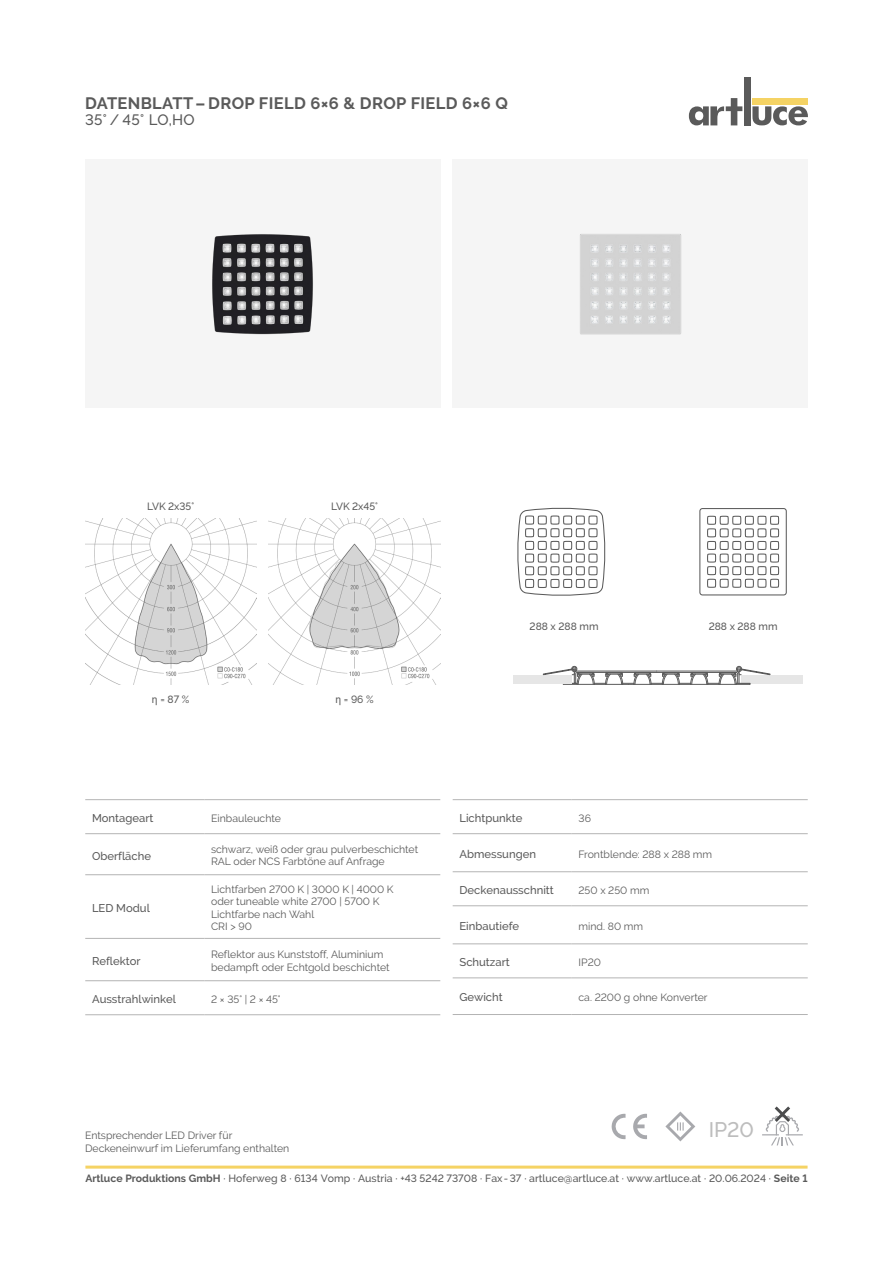
<style>
.page{position:relative;width:893px;height:1263px;background:#fff}
.page>*{position:absolute;margin:0;border:0;box-sizing:border-box;transform-origin:0 0}
.IP-Schutzkalsse{font:500 21px "Raleway";color:#bdbdbd}
.Titel_-_Datenblatt{font:700 16.5px "Raleway";letter-spacing:.02em;color:#5a5a5a}
.Untertitel_-_Datenblatt{font:500 15px "Raleway";letter-spacing:.02em;color:#5a5a5a}
.Tabelle_-_Spezifikationen_-_Bold{font:500 11.25px "Raleway";color:#5a5a5a}
.Tabelle_-_Spezifikationen_-_Regular{font:10.5px/12.6px "Raleway";color:#5a5a5a}
.Maße__Werte{font:500 10.5px "Raleway";color:#5a5a5a}
.s1{font-weight:700}
</style>
<div class="page">
<hr style="left:85px;top:1165px;width:722px;height:3px;background:#f5d364">
<svg style="left:689px;top:98px;width:53px;height:27px"></svg>
<div style="left:744px;top:77px;width:7px;height:48px;background:#5a5a5a"></div>
<svg style="left:752px;top:106px;width:56px;height:19px"></svg>
<div style="left:752px;top:98px;width:56px;height:7px;background:#f5d364"></div>
<hr style="left:204px;top:833px;width:236px;height:1px;background:#b4b4b4">
<hr style="left:204px;top:874px;width:236px;height:1px;background:#b4b4b4">
<hr style="left:204px;top:938px;width:236px;height:1px;background:#b4b4b4">
<hr style="left:204px;top:980px;width:236px;height:1px;background:#b4b4b4">
<hr style="left:204px;top:1014px;width:236px;height:1px;background:#b4b4b4">
<hr style="left:85px;top:833px;width:119px;height:1px;background:#b4b4b4">
<hr style="left:85px;top:874px;width:119px;height:1px;background:#b4b4b4">
<hr style="left:85px;top:938px;width:119px;height:1px;background:#b4b4b4">
<hr style="left:85px;top:980px;width:119px;height:1px;background:#b4b4b4">
<hr style="left:85px;top:1014px;width:119px;height:1px;background:#b4b4b4">
<hr style="left:85px;top:799px;width:119px;height:1px;background:#b4b4b4">
<hr style="left:204px;top:799px;width:236px;height:1px;background:#b4b4b4">
<hr style="left:572px;top:905px;width:236px;height:1px;background:#b4b4b4">
<hr style="left:572px;top:943px;width:236px;height:1px;background:#b4b4b4">
<hr style="left:572px;top:977px;width:236px;height:1px;background:#b4b4b4">
<hr style="left:572px;top:799px;width:236px;height:1px;background:#b4b4b4">
<hr style="left:572px;top:833px;width:236px;height:1px;background:#b4b4b4">
<hr style="left:572px;top:871px;width:236px;height:1px;background:#b4b4b4">
<hr style="left:453px;top:799px;width:119px;height:1px;background:#b4b4b4">
<hr style="left:453px;top:833px;width:119px;height:1px;background:#b4b4b4">
<hr style="left:453px;top:871px;width:119px;height:1px;background:#b4b4b4">
<hr style="left:453px;top:905px;width:119px;height:1px;background:#b4b4b4">
<hr style="left:453px;top:943px;width:119px;height:1px;background:#b4b4b4">
<hr style="left:453px;top:977px;width:119px;height:1px;background:#b4b4b4">
<hr style="left:453px;top:1014px;width:119px;height:1px;background:#b4b4b4">
<hr style="left:572px;top:1014px;width:236px;height:1px;background:#b4b4b4">
<div style="left:85px;top:159px;width:355px;height:249px;background:#f5f5f5"></div>
<img style="left:212px;top:234px;width:101px;height:101px">
<div style="left:453px;top:159px;width:355px;height:249px;background:#f5f5f5"></div>
<img style="left:580px;top:234px;width:101px;height:101px">
<img style="left:85px;top:519px;width:171px;height:166px">
<img style="left:269px;top:519px;width:171px;height:166px">
<svg style="left:611px;top:1114px;width:14px;height:26px"></svg>
<svg style="left:633px;top:1114px;width:14px;height:26px"></svg>
<svg style="left:665px;top:1111px;width:30px;height:30px"></svg>
<svg style="left:762px;top:1106px;width:41px;height:39px"></svg>
<svg style="left:707px;top:515px;width:72px;height:81px"></svg>
<div style="left:699px;top:508px;width:88px;height:87px;border:1px solid #5a5a5a;border-radius:3px"></div>
<svg style="left:517px;top:507px;width:88px;height:89px"></svg>
<div style="left:514px;top:675px;width:58px;height:8px;background:#e6e6e6"></div>
<div style="left:741px;top:675px;width:61px;height:8px;background:#e6e6e6"></div>
<svg style="left:543px;top:666px;width:227px;height:19px"></svg>
<p class="Titel_-_Datenblatt" style="left:85px;top:94px;width:424px">DATENBLATT– DROP FIELD 6×6 &amp; DROP FIELD 6×6 Q</p>
<p class="Untertitel_-_Datenblatt" style="left:85px;top:111px;width:111px">35° / 45° LO,HO</p>
<p class="Maße__Werte" style="left:147px;top:500px;width:49px">LVK 2x35°</p>
<p class="Maße__Werte" style="left:331px;top:500px;width:49px">LVK 2x45°</p>
<p class="Maße__Werte" style="left:160px;top:694px;width:30px">= 87 %</p>
<p class="Maße__Werte" style="left:344px;top:694px;width:31px">= 96 %</p>
<p class="Maße__Werte" style="left:530px;top:620px;width:70px">288 x 288 mm</p>
<p class="Maße__Werte" style="left:709px;top:620px;width:70px">288 x 288 mm</p>
<p class="Tabelle_-_Spezifikationen_-_Bold" style="left:92px;top:811px;width:63px">Montageart</p>
<p class="Tabelle_-_Spezifikationen_-_Regular" style="left:211px;top:811px;width:71px">Einbauleuchte</p>
<p class="Tabelle_-_Spezifikationen_-_Bold" style="left:92px;top:849px;width:60px">Oberfläche</p>
<p class="Tabelle_-_Spezifikationen_-_Regular" style="left:211px;top:843px;width:209px">schwarz, weiß oder grau pulverbeschichtet</p>
<p class="Tabelle_-_Spezifikationen_-_Regular" style="left:211px;top:855px;width:175px">RAL oder NCS Farbtöne auf Anfrage</p>
<p class="Tabelle_-_Spezifikationen_-_Bold" style="left:92px;top:901px;width:59px">LED Modul</p>
<p class="Tabelle_-_Spezifikationen_-_Regular" style="left:211px;top:882px;width:184px">Lichtfarben 2700 K | 3000 K | 4000 K</p>
<p class="Tabelle_-_Spezifikationen_-_Regular" style="left:211px;top:895px;width:170px">oder tuneable white 2700 | 5700 K</p>
<p class="Tabelle_-_Spezifikationen_-_Regular" style="left:211px;top:908px;width:105px">Lichtfarbe nach Wahl</p>
<p class="Tabelle_-_Spezifikationen_-_Regular" style="left:211px;top:920px;width:42px">CRI &gt; 90</p>
<p class="Tabelle_-_Spezifikationen_-_Bold" style="left:92px;top:954px;width:50px">Reflektor</p>
<p class="Tabelle_-_Spezifikationen_-_Regular" style="left:211px;top:948px;width:180px">Reflektor aus Kunststoff, Aluminium bedampft oder Echtgold beschichtet</p>
<p class="Tabelle_-_Spezifikationen_-_Bold" style="left:92px;top:992px;width:86px">Ausstrahlwinkel</p>
<p class="Tabelle_-_Spezifikationen_-_Regular" style="left:211px;top:993px;width:71px">2 × 35° | 2 × 45°</p>
<p class="Tabelle_-_Spezifikationen_-_Bold" style="left:459px;top:811px;width:65px">Lichtpunkte</p>
<p class="Tabelle_-_Spezifikationen_-_Regular" style="left:578px;top:811px;width:14px">36</p>
<p class="Tabelle_-_Spezifikationen_-_Bold" style="left:459px;top:847px;width:78px">Abmessungen</p>
<p class="Tabelle_-_Spezifikationen_-_Regular" style="left:578px;top:848px;width:135px">Frontblende: 288 x 288 mm</p>
<p class="Tabelle_-_Spezifikationen_-_Bold" style="left:459px;top:883px;width:96px">Deckenausschnitt</p>
<p class="Tabelle_-_Spezifikationen_-_Regular" style="left:578px;top:884px;width:72px">250 x 250 mm</p>
<p class="Tabelle_-_Spezifikationen_-_Bold" style="left:459px;top:920px;width:61px">Einbautiefe</p>
<p class="Tabelle_-_Spezifikationen_-_Regular" style="left:578px;top:920px;width:66px">mind. 80 mm</p>
<p class="Tabelle_-_Spezifikationen_-_Bold" style="left:459px;top:956px;width:52px">Schutzart</p>
<p class="Tabelle_-_Spezifikationen_-_Regular" style="left:578px;top:956px;width:24px">IP20</p>
<p class="Tabelle_-_Spezifikationen_-_Bold" style="left:459px;top:991px;width:45px">Gewicht</p>
<p class="Tabelle_-_Spezifikationen_-_Regular" style="left:578px;top:991px;width:131px">ca. 2200 g ohne Konverter</p>
<p class="Tabelle_-_Spezifikationen_-_Regular" style="left:85px;top:1129px;width:206px">Entsprechender LED Driver für<br>Deckeneinwurf im Lieferumfang enthalten</p>
<p class="IP-Schutzkalsse" style="left:709px;top:1117px;width:47px">IP20</p>
<p class="Maße__Werte" style="left:85px;top:1172px;width:724px"><span class="s1">Artluce Produktions GmbH</span> · Hoferweg 8 · 6134 Vomp · Austria · +43 5242 73708 · Fax-37 · artluce@artluce.at · www.artluce.at · 20.06.2024 · <span class="s1">Seite 1</span></p>
</div>
